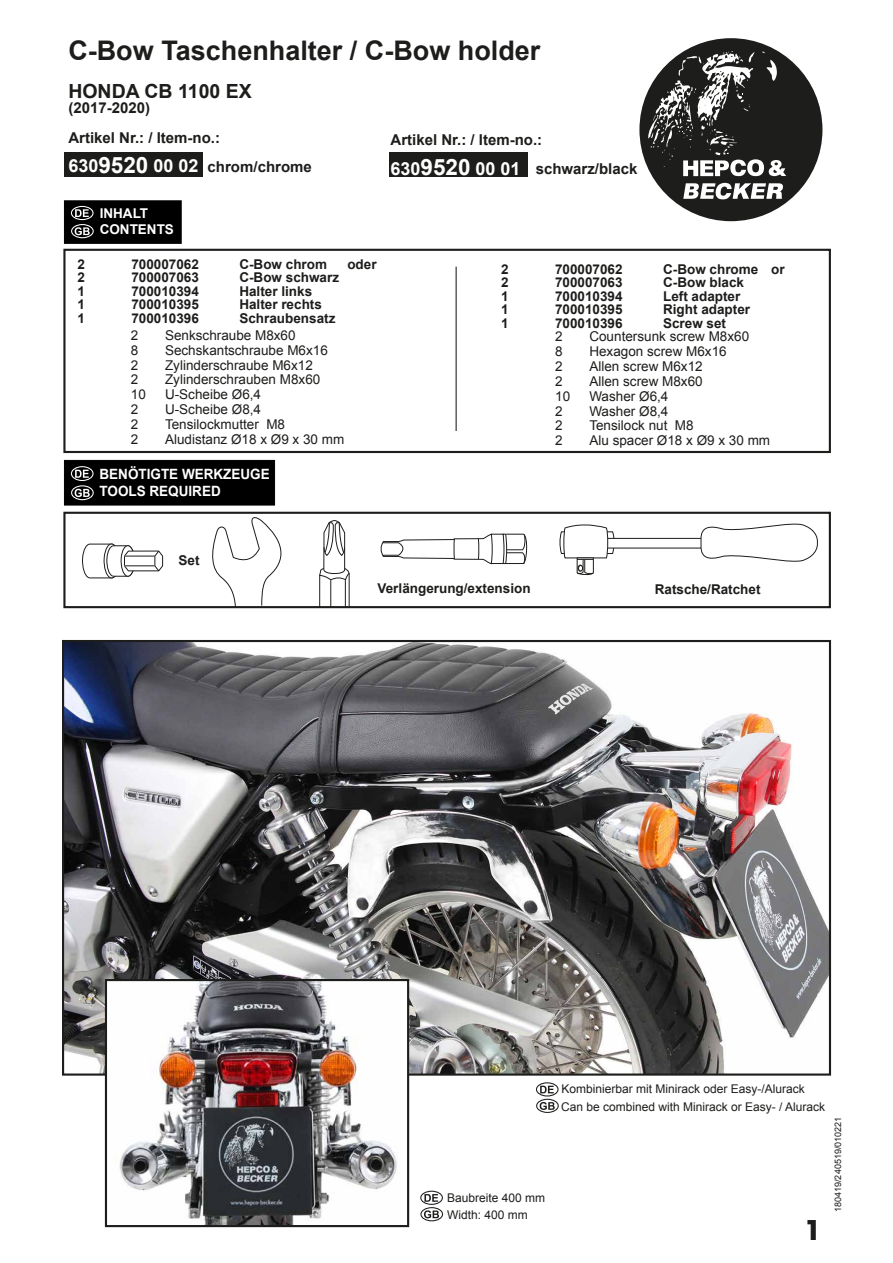
<style>
.page{position:relative;width:893px;height:1263px;background:#fff}
.page>*{position:absolute;margin:0;border:0;box-sizing:border-box;transform-origin:0 0}
.t1{font:700 27px "Arial";color:#1d1d1b}
.t2{font:700 27px "Avant Garde";color:#1d1d1b}
.t3{font:700 19.5px "Arial";color:#1d1d1b}
.t4{font:700 15px/29.7px "Arial";color:#1d1d1b}
.t5{font:700 14.1px/17px "Arial";color:#fff;scale:.95 1}
.t6{font:13.5px "Arial";color:#1d1d1b}
.t7{font:700 13.5px "Arial";color:#1d1d1b}
.t8{font:700 13.5px/16.2px "Arial";color:#fff}
.t9{font:12px/17.5px "Arial";color:#1d1d1b}
.t10{font:9px "Arial";color:#1d1d1b}
.s1{font-size:18px;color:#fff}
.s2{font-size:22.5px;color:#fff}
</style>
<div class="page">
<div style="left:639px;top:38px;width:183px;height:183px;background:#1d1d1b;border-radius:50%"></div>
<svg style="left:683px;top:183px;width:100px;height:16px"></svg>
<svg style="left:647px;top:51px;width:139px;height:125px"></svg>
<hr style="left:456px;top:267px;width:1px;height:164px;background:#1d1d1b">
<img style="left:65px;top:643px;width:763px;height:429px">
<div style="left:63px;top:249px;width:768px;height:204px;border:2px solid #1d1d1b"></div>
<img style="left:108px;top:982px;width:298px;height:242px">
<div style="left:105px;top:979px;width:304px;height:248px;border:2px solid #1d1d1b"></div>
<svg style="left:319px;top:520px;width:31px;height:85px"></svg>
<div style="left:63px;top:512px;width:768px;height:96px;border:2px solid #1d1d1b"></div>
<svg style="left:380px;top:533px;width:148px;height:31px"></svg>
<div style="left:603px;top:538px;width:101px;height:10px;border:1px solid #1d1d1b"></div>
<svg style="left:559px;top:524px;width:56px;height:51px"></svg>
<svg style="left:700px;top:523px;width:118px;height:39px"></svg>
<svg style="left:210px;top:517px;width:77px;height:91px"></svg>
<div style="left:389px;top:152px;width:138px;height:25px;background:#1d1d1b"></div>
<div style="left:64px;top:152px;width:138px;height:25px;background:#1d1d1b"></div>
<div style="left:64px;top:200px;width:118px;height:44px;background:#000;border:1px solid #000"></div>
<svg style="left:75px;top:209px;width:14px;height:8px"></svg>
<div style="left:71px;top:206px;width:23px;height:14px;border:1px solid #fff;border-radius:50%"></div>
<svg style="left:75px;top:227px;width:15px;height:8px"></svg>
<div style="left:71px;top:224px;width:23px;height:14px;border:1px solid #fff;border-radius:50%"></div>
<svg style="left:82px;top:543px;width:81px;height:36px"></svg>
<div style="left:64px;top:460px;width:211px;height:45px;background:#000"></div>
<svg style="left:75px;top:470px;width:14px;height:8px"></svg>
<div style="left:71px;top:466px;width:23px;height:15px;border:1px solid #fff;border-radius:50%"></div>
<svg style="left:75px;top:489px;width:15px;height:8px"></svg>
<div style="left:71px;top:485px;width:23px;height:15px;border:1px solid #fff;border-radius:50%"></div>
<svg style="left:424px;top:1194px;width:14px;height:8px"></svg>
<div style="left:420px;top:1191px;width:23px;height:14px;border:1px solid #1d1d1b;border-radius:50%"></div>
<svg style="left:424px;top:1210px;width:15px;height:8px"></svg>
<div style="left:420px;top:1207px;width:23px;height:14px;border:1px solid #1d1d1b;border-radius:50%"></div>
<svg style="left:540px;top:1086px;width:14px;height:7px"></svg>
<div style="left:536px;top:1082px;width:23px;height:14px;border:1px solid #1d1d1b;border-radius:50%"></div>
<svg style="left:540px;top:1102px;width:15px;height:8px"></svg>
<div style="left:536px;top:1099px;width:23px;height:14px;border:1px solid #1d1d1b;border-radius:50%"></div>
<h1 class="t1" style="left:68px;top:33px;width:474px">C-Bow Taschenhalter / C-Bow holder</h1>
<h2 class="t3" style="left:68px;top:79px;width:185px">HONDA CB 1100 EX</h2>
<p class="t4" style="left:68px;top:93px;width:245px">(2017-2020)<br>Artikel Nr.: / Item-no.:<br><span class="s1">630</span><span class="s2">9520</span> <span class="s1">00 02</span> chrom/chrome</p>
<p class="t4" style="left:390px;top:126px;width:248px;line-height:29.2px">Artikel Nr.: / Item-no.:<br><span class="s1">630</span><span class="s2">9520</span> <span class="s1">00 01</span> schwarz/black</p>
<p class="t8" style="left:100px;top:205px;width:76px">INHALT<br>CONTENTS</p>
<p class="t7" style="left:77px;top:255px;width:9px">2</p>
<p class="t7" style="left:131px;top:255px;width:69px">700007062</p>
<p class="t7" style="left:239px;top:255px;width:89px">C-Bow chrom</p>
<p class="t7" style="left:347px;top:255px;width:31px">oder</p>
<p class="t7" style="left:77px;top:269px;width:9px">2</p>
<p class="t7" style="left:131px;top:269px;width:69px">700007063</p>
<p class="t7" style="left:239px;top:269px;width:101px">C-Bow schwarz</p>
<p class="t7" style="left:77px;top:282px;width:9px">1</p>
<p class="t7" style="left:131px;top:282px;width:69px">700010394</p>
<p class="t7" style="left:239px;top:282px;width:74px">Halter links</p>
<p class="t7" style="left:77px;top:296px;width:9px">1</p>
<p class="t7" style="left:131px;top:296px;width:69px">700010395</p>
<p class="t7" style="left:239px;top:296px;width:84px">Halter rechts</p>
<p class="t7" style="left:77px;top:309px;width:9px">1</p>
<p class="t7" style="left:131px;top:309px;width:69px">700010396</p>
<p class="t7" style="left:239px;top:309px;width:98px">Schraubensatz</p>
<p class="t6" style="left:131px;top:326px;width:9px">2</p>
<p class="t6" style="left:165px;top:326px;width:132px">Senkschraube M8x60</p>
<p class="t6" style="left:131px;top:341px;width:9px">8</p>
<p class="t6" style="left:165px;top:341px;width:164px">Sechskantschraube M6x16</p>
<p class="t6" style="left:131px;top:356px;width:9px">2</p>
<p class="t6" style="left:165px;top:356px;width:149px">Zylinderschraube M6x12</p>
<p class="t6" style="left:131px;top:371px;width:9px">2</p>
<p class="t6" style="left:165px;top:371px;width:157px">Zylinderschrauben M8x60</p>
<p class="t6" style="left:131px;top:386px;width:17px">10</p>
<p class="t6" style="left:165px;top:386px;width:98px">U-Scheibe Ø6,4</p>
<p class="t6" style="left:131px;top:400px;width:9px">2</p>
<p class="t6" style="left:165px;top:400px;width:98px">U-Scheibe Ø8,4</p>
<p class="t6" style="left:131px;top:415px;width:9px">2</p>
<p class="t6" style="left:165px;top:415px;width:122px">Tensilockmutter M8</p>
<p class="t6" style="left:131px;top:430px;width:9px">2</p>
<p class="t6" style="left:165px;top:430px;width:181px">Aludistanz Ø18 x Ø9 x 30 mm</p>
<p class="t5" style="left:100px;top:466px;width:181px">BENÖTIGTE WERKZEUGE<br>TOOLS REQUIRED</p>
<p class="t7" style="left:179px;top:551px;width:23px">Set</p>
<p class="t7" style="left:501px;top:260px;width:9px">2</p>
<p class="t7" style="left:555px;top:260px;width:69px">700007062</p>
<p class="t7" style="left:663px;top:260px;width:123px">C-Bow chrome or</p>
<p class="t7" style="left:501px;top:274px;width:9px">2</p>
<p class="t7" style="left:555px;top:274px;width:69px">700007063</p>
<p class="t7" style="left:663px;top:274px;width:83px">C-Bow black</p>
<p class="t7" style="left:501px;top:287px;width:9px">1</p>
<p class="t7" style="left:555px;top:287px;width:69px">700010394</p>
<p class="t7" style="left:663px;top:287px;width:79px">Left adapter</p>
<p class="t7" style="left:501px;top:301px;width:9px">1</p>
<p class="t7" style="left:555px;top:301px;width:69px">700010395</p>
<p class="t7" style="left:663px;top:301px;width:89px">Right adapter</p>
<p class="t7" style="left:501px;top:314px;width:9px">1</p>
<p class="t7" style="left:555px;top:314px;width:69px">700010396</p>
<p class="t7" style="left:663px;top:314px;width:65px">Screw set</p>
<p class="t6" style="left:555px;top:328px;width:9px">2</p>
<p class="t6" style="left:589px;top:328px;width:161px">Countersunk screw M8x60</p>
<p class="t6" style="left:555px;top:343px;width:9px">8</p>
<p class="t6" style="left:589px;top:343px;width:139px">Hexagon screw M6x16</p>
<p class="t6" style="left:555px;top:357px;width:9px">2</p>
<p class="t6" style="left:589px;top:357px;width:115px">Allen screw M6x12</p>
<p class="t6" style="left:555px;top:372px;width:9px">2</p>
<p class="t6" style="left:589px;top:372px;width:115px">Allen screw M8x60</p>
<p class="t6" style="left:555px;top:387px;width:17px">10</p>
<p class="t6" style="left:589px;top:387px;width:81px">Washer Ø6,4</p>
<p class="t6" style="left:555px;top:402px;width:9px">2</p>
<p class="t6" style="left:589px;top:402px;width:81px">Washer Ø8,4</p>
<p class="t6" style="left:555px;top:417px;width:9px">2</p>
<p class="t6" style="left:589px;top:417px;width:106px">Tensilock nut M8</p>
<p class="t6" style="left:555px;top:432px;width:9px">2</p>
<p class="t6" style="left:589px;top:432px;width:182px">Alu spacer Ø18 x Ø9 x 30 mm</p>
<p class="t7" style="left:378px;top:580px;width:155px">Verlängerung/extension</p>
<p class="t7" style="left:655px;top:580px;width:107px">Ratsche/Ratchet</p>
<p class="t9" style="left:447px;top:1189px;width:100px">Baubreite 400 mm</p>
<p class="t9" style="left:447px;top:1206px;width:82px">Width: 400 mm</p>
<p class="t9" style="left:561px;top:1080px;width:266px">Kombinierbar mit Minirack oder Easy-/Alurack<br>Can be combined with Minirack or Easy- / Alurack</p>
<h1 class="t2" style="left:805px;top:1212px;width:18px">1</h1>
<p class="t10" style="left:832px;top:1212px;width:97px;rotate:-90deg">180419/240519/010221</p>
</div>
